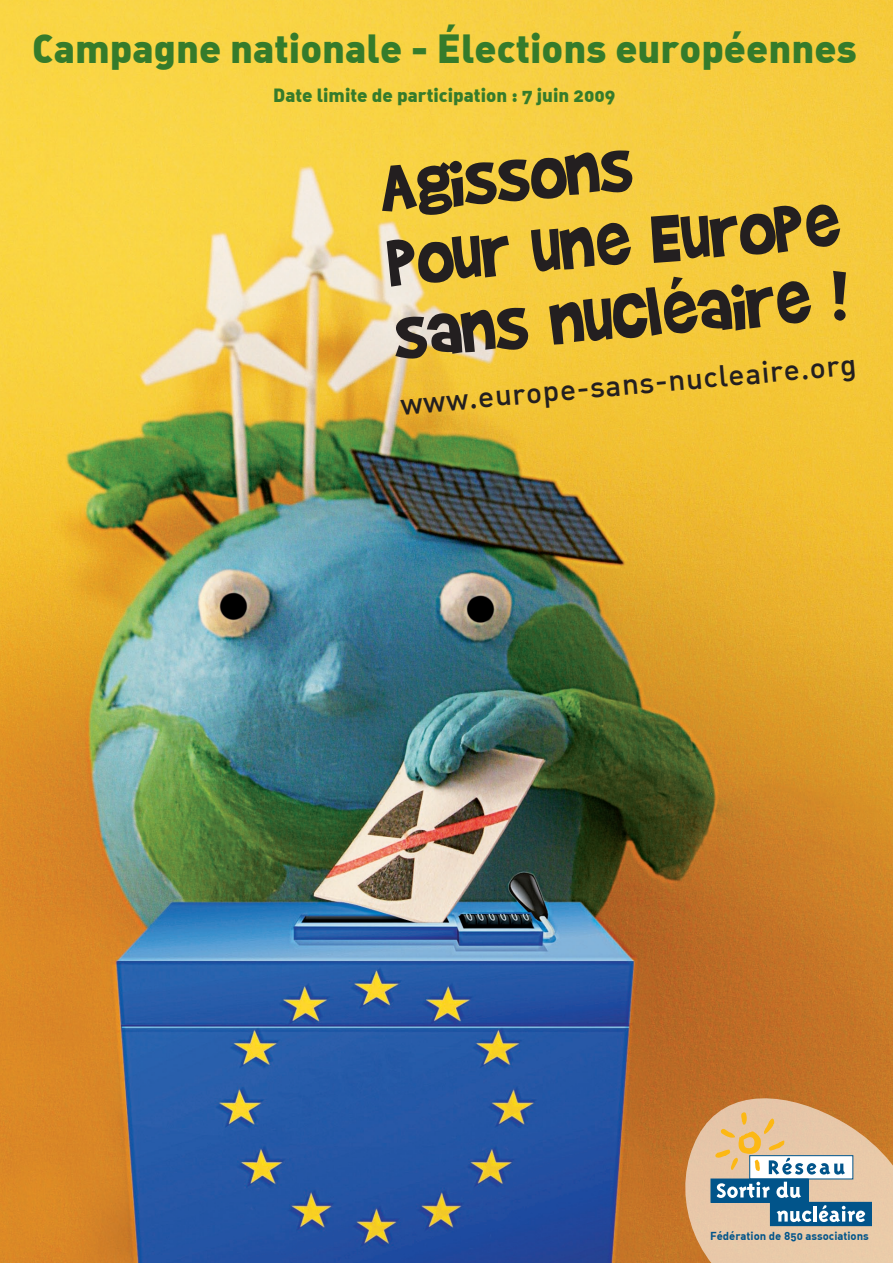
<style>
.page{position:relative;width:893px;height:1263px;background:#fff}
.page>*{position:absolute;margin:0;border:0;box-sizing:border-box;transform-origin:0 0}
.t1{font:79.2px/73.8px "Brady Bunch Remastered";color:#231f20}
.t2{font:900 39.75px "DIN Alternate";color:#357b2b}
.t3{font:500 30px "DIN Alternate";color:#231f20}
.t4{font:900 18.75px "DIN Alternate";color:#357b2b}
.t5{font:700 11.25px "DIN Alternate";color:#01548a}
</style>
<div class="page">
<img style="left:0;top:0;width:893px;height:1263px">
<div style="left:0;top:28px;width:23px;height:393px;background:#f9d541"></div>
<svg style="left:670px;top:1085px;width:223px;height:178px"></svg>
<p class="t2" style="left:32px;top:22px;width:826px">Campagne nationale - Élections européennes</p>
<p class="t4" style="left:273px;top:83px;width:344px">Date limite de participation : 7 juin 2009</p>
<p class="t1" style="left:378px;top:152px;width:456px;rotate:-5deg">Agissons<br>pour une Europe sans nucléaire !</p>
<p class="t3" style="left:399px;top:385px;width:459px;rotate:-5deg">www.europe-sans-nucleaire.org</p>
<p class="t5" style="left:710px;top:1228px;width:160px">Fédération de 850 associations</p>
</div>
